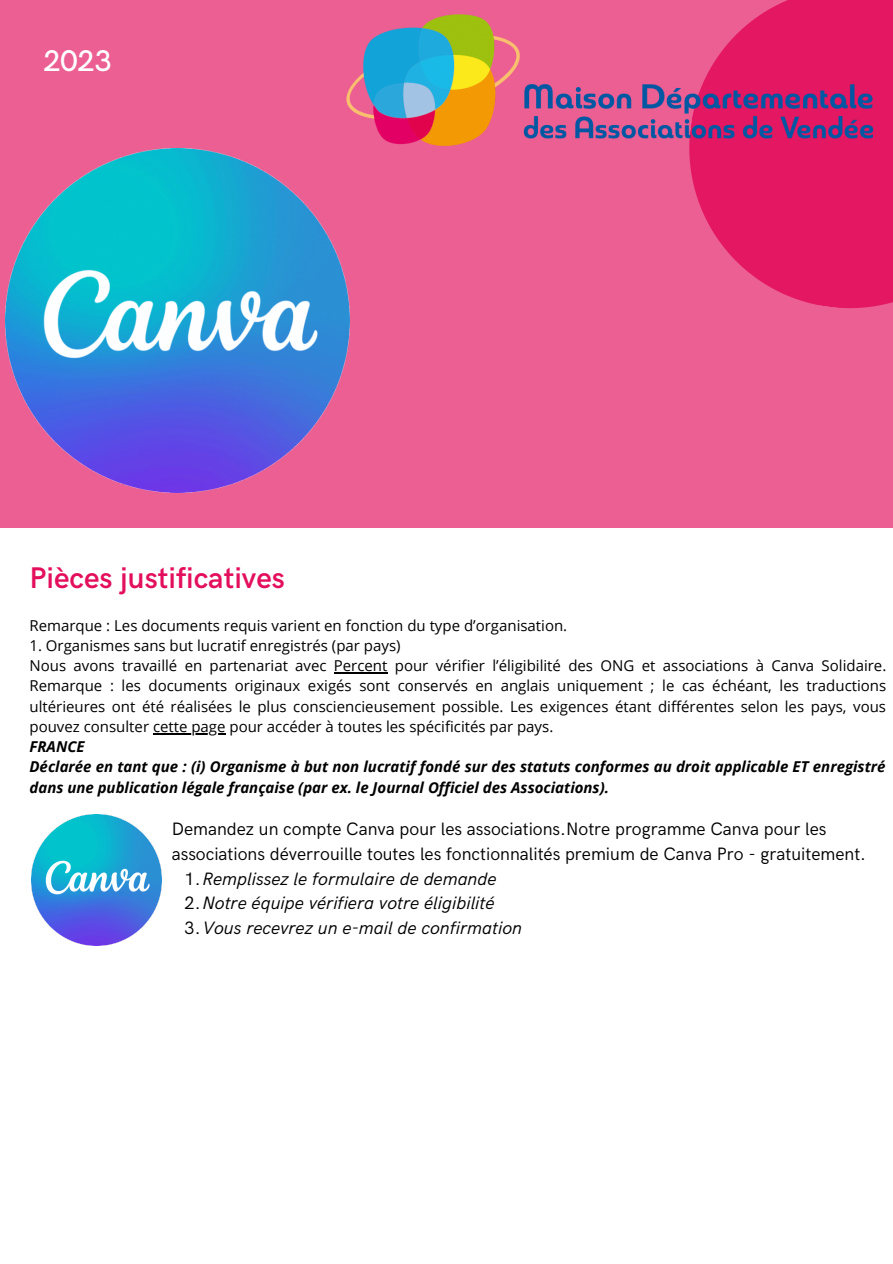
<style>
.page{position:relative;width:893px;height:1264px;background:#fff}
.page>*{position:absolute;margin:0;border:0;box-sizing:border-box;transform-origin:0 0}
.t1{font:600 30px "HK Grotesk";color:#e30f5d}
.t2{font:500 30px "HK Grotesk";color:#fff}
.t3{font:18px/24.8px "HK Grotesk";color:#000}
.t4{font:italic 18px "HK Grotesk";color:#000}
.t5{font:15px/20.2px "Open Sans";color:#000;text-align:justify}
.t6{font:italic 700 15px/20.2px "Open Sans";color:#000}
.s1{font-style:normal}
</style>
<div class="page">
<div style="left:0;top:0;width:892px;height:527px;background:#ec5f93"></div>
<svg style="left:689px;top:0;width:203px;height:309px;fill:#e31762"></svg>
<img style="left:346px;top:0;width:540px;height:160px">
<img style="left:6px;top:148px;width:344px;height:344px">
<img style="left:31px;top:814px;width:131px;height:131px">
<hr style="left:334px;top:672px;width:53px;height:1px;background:#000">
<hr style="left:153px;top:733px;width:72px;height:1px;background:#000">
<p class="t2" style="left:43px;top:44px;width:70px">2023</p>
<p class="t1" style="left:30px;top:561px;width:257px">Pièces justificatives</p>
<p class="t5" style="left:30px;top:614px;width:539px">Remarque : Les documents requis varient en fonction du type d’organisation.</p>
<p class="t5" style="left:30px;top:635px;width:372px">1. Organismes sans but lucratif enregistrés (par pays)</p>
<p class="t5" style="left:30px;top:655px;width:858px">Nous avons travaillé en partenariat avec Percent pour vérifier l’éligibilité des ONG et associations à Canva Solidaire.<br>Remarque : les documents originaux exigés sont conservés en anglais uniquement ; le cas échéant, les traductions ultérieures ont été réalisées le plus consciencieusement possible. Les exigences étant différentes selon les pays, vous pouvez consulter cette page pour accéder à toutes les spécificités par pays.</p>
<p class="t6" style="left:30px;top:736px;width:57px">FRANCE</p>
<p class="t6" style="left:30px;top:756px;width:857px">Déclarée en tant que : (i) Organisme à but non lucratif fondé sur des statuts conformes au droit applicable ET enregistré dans une publication légale française (par ex. le Journal Officiel des Associations).</p>
<p class="t3" style="left:172px;top:817px;width:695px">Demandez un compte Canva pour les associations.Notre programme Canva pour les associations déverrouille toutes les fonctionnalités premium de Canva Pro - gratuitement.</p>
<p class="t4" style="left:184px;top:868px;width:313px"><span class="s1">1.</span>Remplissez le formulaire de demande</p>
<p class="t4" style="left:184px;top:893px;width:311px"><span class="s1">2.</span>Notre équipe vérifiera votre éligibilité</p>
<p class="t4" style="left:184px;top:917px;width:339px"><span class="s1">3.</span>Vous recevrez un e-mail de confirmation</p>
</div>
